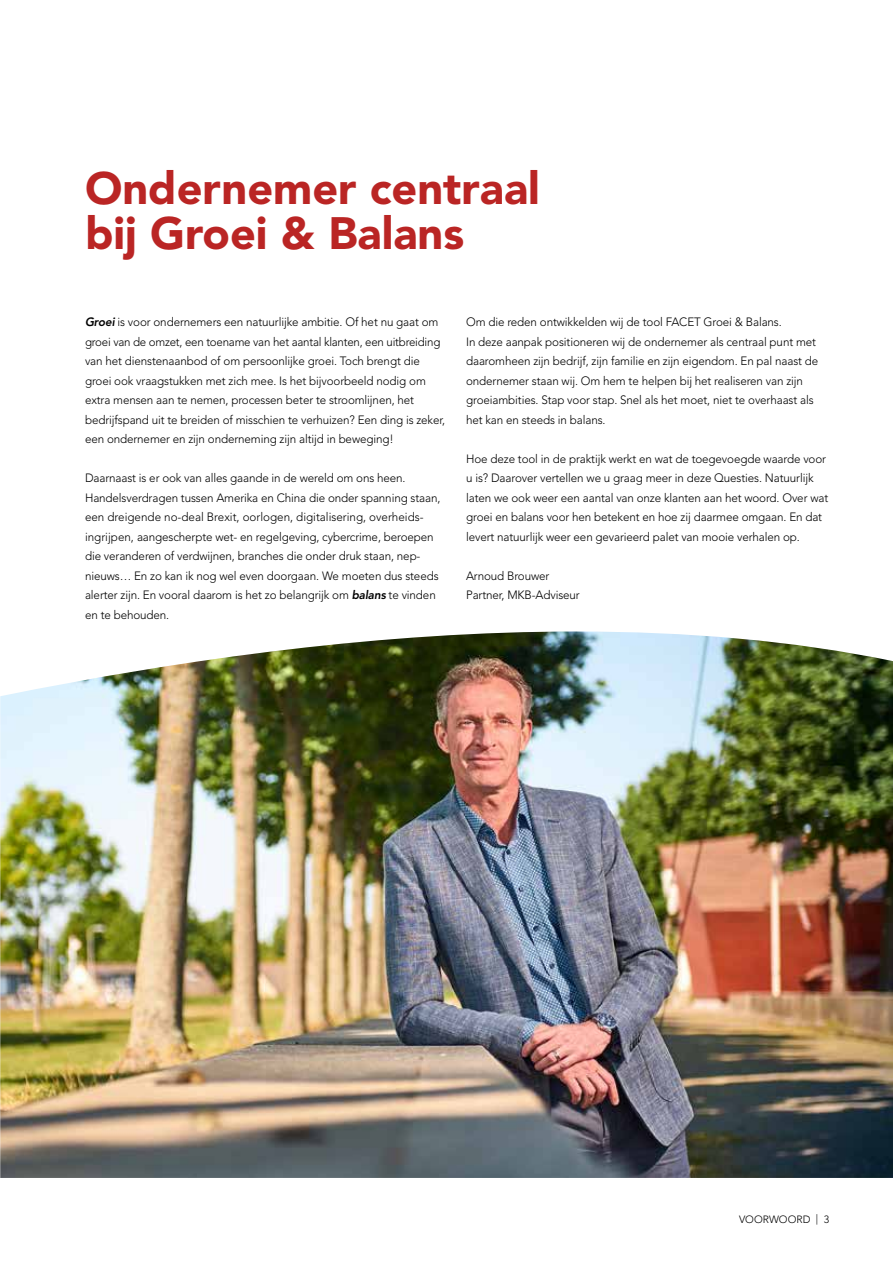
<style>
.page{position:relative;width:893px;height:1263px;background:#fff}
.page>*{position:absolute;margin:0;border:0;box-sizing:border-box;transform-origin:0 0}
.t1{font:900 45px/45px "Avenir LT Std";color:#ba2524}
.t2{font:300 12px/19.5px "Avenir LT Std";letter-spacing:-.01em;color:#000}
.t3{font:300 10.5px "Avenir LT Std";color:#000}
.s1{font-weight:800;font-style:italic}
</style>
<div class="page">
<img style="left:0;top:631px;width:893px;height:547px">
<h1 class="t1" style="left:85px;top:166px;width:456px">Ondernemer centraal bij Groei &amp; Balans</h1>
<p class="t2" style="left:85px;top:312px;width:362px"><span class="s1">Groei</span> is voor ondernemers een natuurlijke ambitie. Of het nu gaat om groei van de omzet, een toename van het aantal klanten, een uitbreiding van het dienstenaanbod of om persoonlijke groei. Toch brengt die groei ook vraagstukken met zich mee. Is het bijvoorbeeld nodig om extra mensen aan te nemen, processen beter te stroomlijnen, het bedrijfspand uit te breiden of misschien te verhuizen? Een ding is zeker, een ondernemer en zijn onderneming zijn altijd in beweging!</p>
<p class="t2" style="left:85px;top:468px;width:357px">Daarnaast is er ook van alles gaande in de wereld om ons heen.<br>Handelsverdragen tussen Amerika en China die onder spanning staan, een dreigende no-deal Brexit, oorlogen, digitalisering, overheids&shy;ingrijpen, aangescherpte wet- en regelgeving, cybercrime, beroepen die veranderen of verdwijnen, branches die onder druk staan, nep&shy;nieuws… En zo kan ik nog wel even doorgaan. We moeten dus steeds alerter zijn. En vooral daarom is het zo belangrijk om <span class="s1">balans</span> te vinden en te behouden.</p>
<p class="t2" style="left:466px;top:312px;width:354px">Om die reden ontwikkelden wij de tool FACET Groei &amp; Balans.<br>In deze aanpak positioneren wij de ondernemer als centraal punt met daaromheen zijn bedrijf, zijn familie en zijn eigendom. En pal naast de ondernemer staan wij. Om hem te helpen bij het realiseren van zijn groeiambities. Stap voor stap. Snel als het moet, niet te overhaast als het kan en steeds in balans.</p>
<p class="t2" style="left:466px;top:449px;width:364px">Hoe deze tool in de praktijk werkt en wat de toegevoegde waarde voor u is? Daarover vertellen we u graag meer in deze Questies. Natuurlijk laten we ook weer een aantal van onze klanten aan het woord. Over wat groei en balans voor hen betekent en hoe zij daarmee omgaan. En dat levert natuurlijk weer een gevarieerd palet van mooie verhalen op.</p>
<p class="t2" style="left:466px;top:566px;width:115px">Arnoud Brouwer<br>Partner, MKB-Adviseur</p>
<p class="t3" style="left:739px;top:1213px;width:92px">VOORWOORD | 3</p>
</div>
